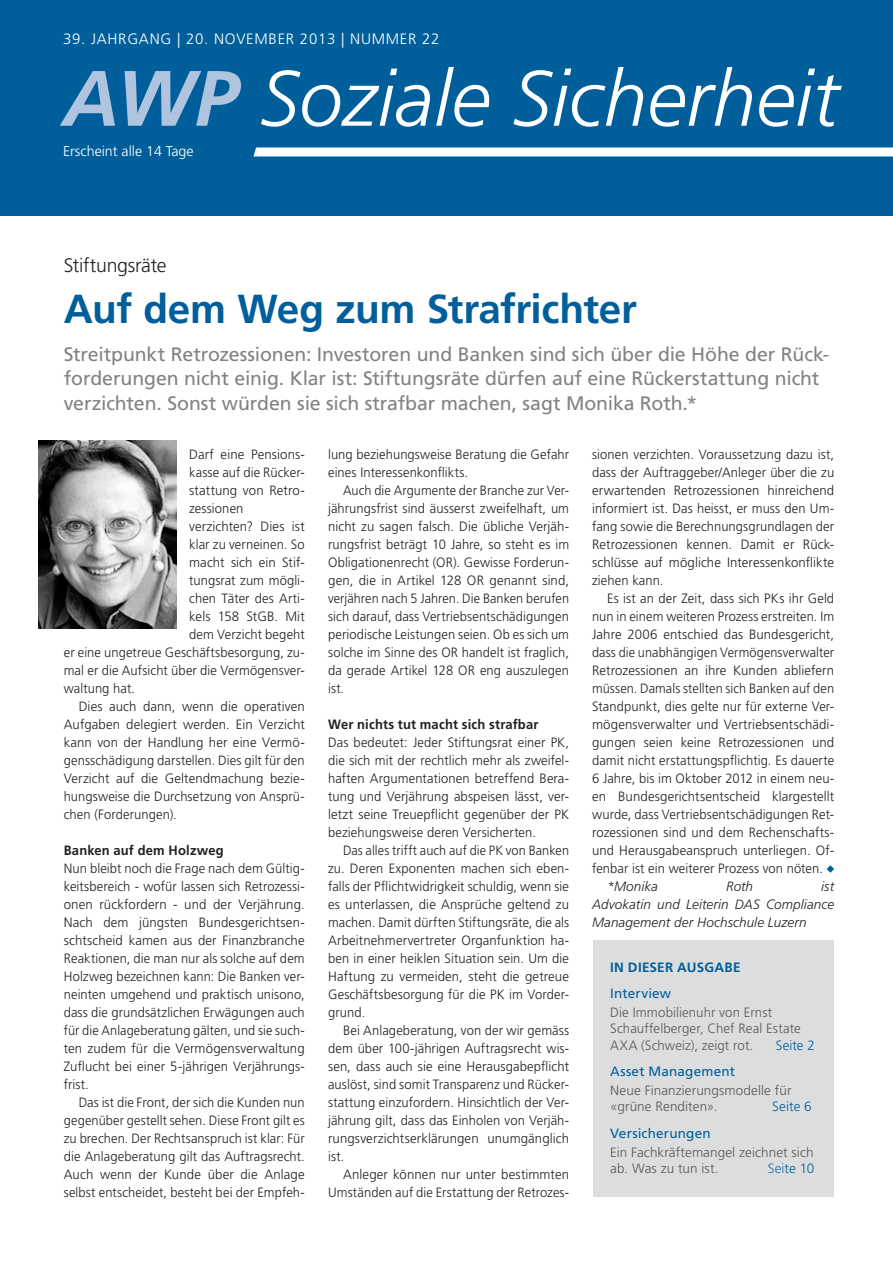
<style>
.page{position:relative;width:893px;height:1263px;background:#fff}
.page>*{position:absolute;margin:0;border:0;box-sizing:border-box;transform-origin:0 0}
.t1{font:italic 300 78.3px "Frutiger LT Pro";color:#fff}
.Haupttitel{font:700 40.5px "Frutiger LT Pro";letter-spacing:-.015em;color:#005f9b}
.Lead{font:19.5px/24.8px "Frutiger LT Pro";letter-spacing:-.005em;color:#808285}
.Oberzeile{font:300 19.5px "Frutiger LT Pro";letter-spacing:-.015em;color:#231f20}
.t2{font:300 15px "Frutiger LT Pro";letter-spacing:.05em;color:#fff}
.t3{font:300 14.25px "Frutiger LT Pro";color:#fff}
.GT_mit_Einzug{font:300 13.5px/18px "Frutiger LT Pro";letter-spacing:.01em;color:#231f20;text-align:justify;scale:.96 1}
.GT{font:300 13.5px/18px "Frutiger LT Pro";letter-spacing:.01em;color:#231f20;text-align:justify;scale:.96 1}
.GT_mit_Einzug-2{font:300 13.5px/18px "Frutiger LT Pro";letter-spacing:.01em;color:#231f20;text-align:justify;scale:.95 1}
.GT_mit_Einzug-3{font:300 13.5px/18px "Frutiger LT Pro";letter-spacing:.01em;color:#231f20;text-align:justify;scale:.94 1}
.GT_mit_Einzug-4{font:300 13.5px/18px "Frutiger LT Pro";letter-spacing:.01em;color:#231f20;text-align:justify}
.Verzeichnis_GT{font:300 13.5px/16.5px "Frutiger LT Pro";letter-spacing:.005em;color:#57585a}
.GT-2{font:300 13.5px "Frutiger LT Pro";letter-spacing:.01em;color:#231f20}
.GT_mit_Einzug-5{font:italic 300 13.5px/18px "Frutiger LT Pro";letter-spacing:.005em;color:#231f20;text-align:justify}
.Zwischentitel{font:700 13.5px "Frutiger LT Pro";letter-spacing:.015em;color:#231f20;scale:.96 1}
.Verzeichnis_Info{font:13.5px "Frutiger LT Pro";letter-spacing:.015em;color:#005f9b}
.Verzeichnis_GT-2{font:300 13.5px "Frutiger LT Pro";letter-spacing:.005em;color:#005f9b}
.Verzeichnis_Titel{font:700 13.5px "Frutiger LT Pro";letter-spacing:.02em;color:#005f9b}
.s1{font-weight:700;color:#b0c4df}
.s2{color:#1b73ab}
</style>
<div class="page">
<div style="left:0;top:0;width:893px;height:216px;background:#005f9b"></div>
<div style="left:256px;top:147px;width:637px;height:9px;background:#fff"></div>
<svg style="left:254px;top:148px;width:2px;height:8px"></svg>
<svg style="left:827px;top:865px;width:7px;height:8px"></svg>
<div style="left:593px;top:940px;width:240px;height:257px;background:#dcdddf"></div>
<img style="left:39px;top:441px;width:137px;height:187px">
<p class="t2" style="left:63px;top:30px;width:378px">39. JAHRGANG | 20. NOVEMBER 2013 | NUMMER 22</p>
<p class="t1" style="left:63px;top:53px;width:777px"><span class="s1">AWP</span> Soziale Sicherheit</p>
<p class="t3" style="left:63px;top:142px;width:132px">Erscheint alle 14 Tage</p>
<p class="Oberzeile" style="left:64px;top:254px;width:104px">Stiftungsräte</p>
<p class="Haupttitel" style="left:64px;top:285px;width:575px">Auf dem Weg zum Strafrichter</p>
<p class="Lead" style="left:64px;top:342px;width:767px">Streitpunkt Retrozessionen: Investoren und Banken sind sich über die Höhe der Rück&shy;forderungen nicht einig. Klar ist: Stiftungsräte dürfen auf eine Rückerstattung nicht verzichten. Sonst würden sie sich strafbar machen, sagt Monika Roth.*</p>
<p class="GT-2" style="left:189px;top:446px;width:117px">Darf eine Pensions-</p>
<p class="GT" style="left:189px;top:463px;width:122px">kasse auf die Rücker-</p>
<p class="GT-2" style="left:189px;top:482px;width:117px">stattung von Retro-</p>
<p class="GT" style="left:189px;top:499px;width:58px">zessionen</p>
<p class="GT-2" style="left:189px;top:518px;width:117px">verzichten? Dies ist</p>
<p class="GT" style="left:189px;top:535px;width:122px">klar zu verneinen. So</p>
<p class="GT-2" style="left:189px;top:554px;width:117px">macht sich ein Stif-</p>
<p class="GT" style="left:189px;top:571px;width:122px">tungsrat zum mögli-</p>
<p class="GT" style="left:189px;top:589px;width:122px">chen Täter des Arti-</p>
<p class="GT-2" style="left:189px;top:608px;width:117px">kels 158 StGB. Mit</p>
<p class="GT" style="left:189px;top:625px;width:122px">dem Verzicht begeht</p>
<p class="GT" style="left:64px;top:643px;width:252px">er eine ungetreue Geschäftsbesorgung, zu-</p>
<p class="GT" style="left:64px;top:661px;width:252px">mal er die Aufsicht über die Vermögensver-</p>
<p class="GT" style="left:64px;top:679px;width:76px">waltung hat.</p>
<p class="GT_mit_Einzug-4" style="left:64px;top:697px;width:242px;text-indent:15px">Dies auch dann, wenn die operativen Aufgaben delegiert werden. Ein Verzicht kann von der Handlung her eine Vermö&shy;gensschädigung darstellen. Dies gilt für den Verzicht auf die Geltendmachung bezie&shy;hungsweise die Durchsetzung von Ansprü&shy;chen (Forderungen).</p>
<p class="Zwischentitel" style="left:64px;top:842px;width:168px">Banken auf dem Holzweg</p>
<p class="GT" style="left:64px;top:859px;width:253px">Nun bleibt noch die Frage nach dem Gültig&shy;keitsbereich - wofür lassen sich Retrozessi&shy;onen rückfordern - und der Verjährung.<br>Nach dem jüngsten Bundesgerichtsen&shy;schtscheid kamen aus der Finanzbranche Reaktionen, die man nur als solche auf dem Holzweg bezeichnen kann: Die Banken ver&shy;neinten umgehend und praktisch unisono, dass die grundsätzlichen Erwägungen auch für die Anlageberatung gälten, und sie such&shy;ten zudem für die Vermögensverwaltung Zuflucht bei einer 5-jährigen Verjährungs&shy;frist.</p>
<p class="GT_mit_Einzug" style="left:64px;top:1093px;width:252px;text-indent:15px">Das ist die Front, der sich die Kunden nun gegenüber gestellt sehen. Diese Front gilt es zu brechen. Der Rechtsanspruch ist klar: Für die Anlageberatung gilt das Auftragsrecht.<br>Auch wenn der Kunde über die Anlage selbst entscheidet, besteht bei der Empfeh-</p>
<p class="GT_mit_Einzug" style="left:328px;top:445px;width:252px">lung beziehungsweise Beratung die Gefahr eines Interessenkonflikts.</p>
<p class="GT_mit_Einzug-2" style="left:328px;top:481px;width:255px;text-indent:15px">Auch die Argumente der Branche zur Ver&shy;jährungsfrist sind äusserst zweifelhaft, um nicht zu sagen falsch. Die übliche Verjäh&shy;rungsfrist beträgt 10 Jahre, so steht es im Obligationenrecht (OR). Gewisse Forderun&shy;gen, die in Artikel 128 OR genannt sind, verjähren nach 5 Jahren. Die Banken berufen sich darauf, dass Vertriebsentschädigungen periodische Leistungen seien. Ob es sich um solche im Sinne des OR handelt ist fraglich, da gerade Artikel 128 OR eng auszulegen ist.</p>
<p class="Zwischentitel" style="left:328px;top:716px;width:221px">Wer nichts tut macht sich strafbar</p>
<p class="GT" style="left:328px;top:733px;width:252px">Das bedeutet: Jeder Stiftungsrat einer PK, die sich mit der rechtlich mehr als zweifel&shy;haften Argumentationen betreffend Bera&shy;tung und Verjährung abspeisen lässt, ver&shy;letzt seine Treuepflicht gegenüber der PK beziehungsweise deren Versicherten.</p>
<p class="GT_mit_Einzug-3" style="left:328px;top:841px;width:258px;text-indent:15px">Das alles trifft auch auf die PK von Banken zu. Deren Exponenten machen sich eben&shy;falls der Pflichtwidrigkeit schuldig, wenn sie es unterlassen, die Ansprüche geltend zu machen. Damit dürften Stiftungsräte, die als Arbeitnehmervertreter Organfunktion ha&shy;ben in einer heiklen Situation sein. Um die Haftung zu vermeiden, steht die getreue Geschäftsbesorgung für die PK im Vorder&shy;grund.</p>
<p class="GT_mit_Einzug" style="left:328px;top:1021px;width:253px;text-indent:15px">Bei Anlageberatung, von der wir gemäss dem über 100-jährigen Auftragsrecht wis&shy;sen, dass auch sie eine Herausgabepflicht auslöst, sind somit Transparenz und Rücker&shy;stattung einzufordern. Hinsichtlich der Ver&shy;jährung gilt, dass das Einholen von Verjäh&shy;rungsverzichtserklärungen unumgänglich ist.</p>
<p class="GT_mit_Einzug-4" style="left:328px;top:1165px;width:242px;text-align:right">Anleger können nur unter bestimmten<br>Umständen auf die Erstattung der Retrozes-</p>
<p class="GT_mit_Einzug" style="left:592px;top:445px;width:254px">sionen verzichten. Voraussetzung dazu ist, dass der Auftraggeber/Anleger über die zu erwartenden Retrozessionen hinreichend informiert ist. Das heisst, er muss den Um&shy;fang sowie die Berechnungsgrundlagen der Retrozessionen kennen. Damit er Rück&shy;schlüsse auf mögliche Interessenkonflikte ziehen kann.</p>
<p class="GT_mit_Einzug" style="left:592px;top:589px;width:254px;text-indent:15px">Es ist an der Zeit, dass sich PKs ihr Geld nun in einem weiteren Prozess erstreiten. Im Jahre 2006 entschied das Bundesgericht, dass die unabhängigen Vermögensverwalter Retrozessionen an ihre Kunden abliefern müssen. Damals stellten sich Banken auf den Standpunkt, dies gelte nur für externe Ver&shy;mögensverwalter und Vertriebsentschädi&shy;gungen seien keine Retrozessionen und damit nicht erstattungspflichtig. Es dauerte 6 Jahre, bis im Oktober 2012 in einem neu&shy;en Bundesgerichtsentscheid klargestellt wurde, dass Vertriebsentschädigungen Ret&shy;rozessionen sind und dem Rechenschafts&shy;und Herausgabeanspruch unterliegen. Of&shy;fenbar ist ein weiterer Prozess von nöten.</p>
<p class="GT_mit_Einzug-5" style="left:607px;top:877px;width:52px">*Monika</p>
<p class="GT_mit_Einzug-5" style="left:726px;top:877px;width:29px">Roth</p>
<p class="GT_mit_Einzug-5" style="left:592px;top:877px;width:244px;text-indent:229px">ist Advokatin und Leiterin DAS Compliance Management der Hochschule Luzern</p>
<p class="Verzeichnis_Titel" style="left:610px;top:959px;width:132px">IN DIESER AUSGABE</p>
<p class="Verzeichnis_Info" style="left:610px;top:985px;width:62px">Interview</p>
<p class="Verzeichnis_GT" style="left:610px;top:1004px;width:192px">Die Immobilienuhr von Ernst<br>Schauffelberger, Chef Real Estate<br>AXA (Schweiz), zeigt rot.</p>
<p class="Verzeichnis_GT-2" style="left:776px;top:1037px;width:40px">Seite 2</p>
<p class="Verzeichnis_Info" style="left:610px;top:1064px;width:126px">Asset Management</p>
<p class="Verzeichnis_GT" style="left:610px;top:1082px;width:183px">Neue Finanzierungsmodelle für «grüne Renditen».</p>
<p class="Verzeichnis_GT-2" style="left:772px;top:1099px;width:41px">Seite 6</p>
<p class="Verzeichnis_Info" style="left:610px;top:1125px;width:102px">Versicherungen</p>
<p class="Verzeichnis_GT" style="left:610px;top:1144px;width:205px">Ein Fachkräftemangel zeichnet sich ab. Was zu tun ist.</p>
<p class="Verzeichnis_GT-2" style="left:768px;top:1160px;width:48px"><span class="s2">Sei</span>te 10</p>
</div>
